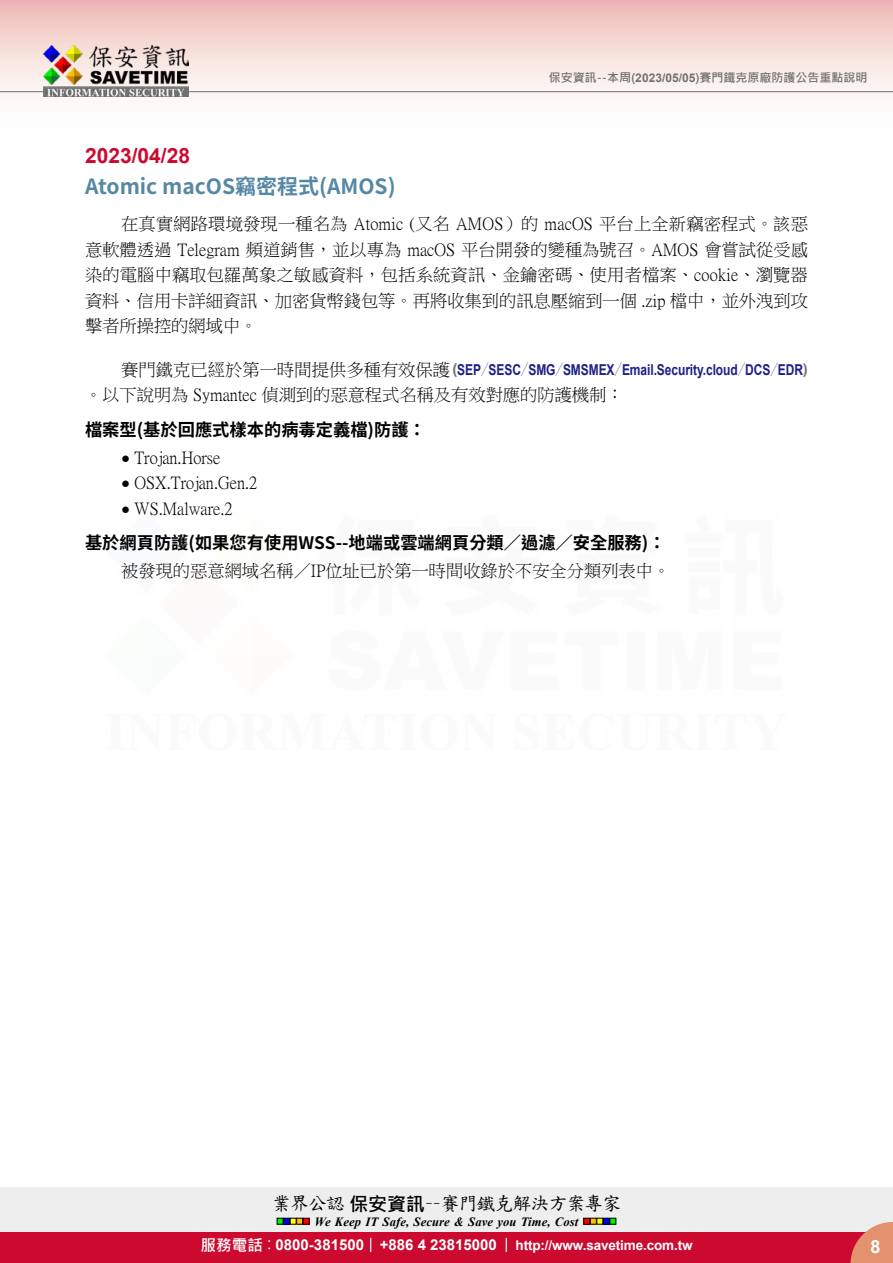
<style>
.page{position:relative;width:893px;height:1263px;background:#fff}
.page>*{position:absolute;margin:0;border:0;box-sizing:border-box;transform-origin:0 0}
.t1{font:700 21px "Source Han Sans TW";color:#5687a5}
.t2{font:700 21px "Arial";color:#cc0a2f}
.t3{font:18.9px "DF Kai Shu SB Estd BF";letter-spacing:-.05em;color:#000}
.t4{font:700 18px "Arial";color:#fff}
.t5{font:17.25px/25.5px "P Ming Li U";color:#000;text-align:justify}
.t6{font:700 17.25px "Source Han Sans TW";color:#000}
.t7{font:700 15px "Arial";letter-spacing:-.005em;color:#1d2088;scale:.8 1}
.t8{font:700 13.5px "Arial";letter-spacing:-.01em;color:#fff}
.t9{font:italic 700 12.6px "Times New Roman";letter-spacing:.005em;color:#000}
.t10{font:700 12px "Microsoft Jheng Hei";color:#727171}
.s1{font-family:"Arial"}
.s2{font-family:"P Ming Li U";font-weight:400;font-size:17.25px;color:#000}
.s3{color:#727171}
.s4{font-family:"Source Han Sans TW";font-weight:800;color:#727171}
.s5{font-family:"Arial";font-size:15px}
.s6{font-family:"Microsoft Jheng Hei";font-weight:700}
.s7{font-family:"Microsoft Jheng Hei";font-size:15.6px}
.s8{font-family:"Microsoft Jheng Hei";font-weight:400;font-size:15.6px}
.s9{font-size:15px}
</style>
<div class="page">
<div style="left:0;top:1187px;width:893px;height:49px;background:#eee"></div>
<svg style="left:277px;top:1218px;width:32px;height:6px"></svg>
<svg style="left:584px;top:1218px;width:32px;height:6px"></svg>
<div style="left:0;top:1232px;width:893px;height:31px;background:#cc0a2f"></div>
<svg style="left:850px;top:1222px;width:43px;height:41px"></svg>
<svg style="left:370px;top:1238px;width:1px;height:14px"></svg>
<svg style="left:506px;top:1238px;width:1px;height:14px"></svg>
<div style="left:0;top:0;width:893px;height:141px;background:linear-gradient(to bottom,#efc0bb,#fff)"></div>
<hr style="left:0;top:91px;width:893px;height:1px;background:#727171">
<img style="left:44px;top:46px;width:145px;height:51px">
<p class="t10" style="left:549px;top:70px;width:320px">保安資訊--本周(<span class="s1">2023/05/05</span>)賽門鐵克原廠防護公告重點說明</p>
<p class="t2" style="left:85px;top:140px;width:107px">2023/04/28</p>
<p class="t1" style="left:85px;top:175px;width:312px">Atomic macOS竊密程式(AMOS)</p>
<p class="t5" style="left:85px;top:211px;width:725px;text-indent:36px">在真實網路環境發現一種名為 Atomic (又名 AMOS）的 macOS 平台上全新竊密程式。該惡意軟體透過 Telegram 頻道銷售，並以專為 macOS 平台開發的變種為號召。AMOS 會嘗試從受感染的電腦中竊取包羅萬象之敏感資料，包括系統資訊、金鑰密碼、使用者檔案、cookie、瀏覽器資料、信用卡詳細資訊、加密貨幣錢包等。再將收集到的訊息壓縮到一個 .zip 檔中，並外洩到攻擊者所操控的網域中。</p>
<p class="t7" style="left:121px;top:359px;width:860px"><span class="s2">賽門鐵克已經於第一時間提供多種有效保護</span><span class="s3">(</span>SEP<span class="s4">／</span>SESC<span class="s4">／</span>SMG<span class="s4">／</span>SMSMEX<span class="s4">／</span>Email.Security.cloud<span class="s4">／</span>DCS<span class="s4">／</span>EDR<span class="s3">)</span></p>
<p class="t5" style="left:85px;top:382px;width:540px">。以下說明為 Symantec 偵測到的惡意程式名稱及有效對應的防護機制：</p>
<p class="t6" style="left:85px;top:420px;width:342px">檔案型(基於回應式樣本的病毒定義檔)防護：</p>
<p class="t5" style="left:121px;top:445px;width:101px"><span class="s5">●</span> Trojan.Horse</p>
<p class="t5" style="left:121px;top:470px;width:138px"><span class="s5">●</span> OSX.Trojan.Gen.2</p>
<p class="t5" style="left:121px;top:496px;width:113px"><span class="s5">●</span> WS.Malware.2</p>
<p class="t6" style="left:85px;top:533px;width:582px">基於網頁防護(如果您有使用WSS--地端或雲端網頁分類／過濾／安全服務)：</p>
<p class="t5" style="left:121px;top:558px;width:551px">被發現的惡意網域名稱／IP位址已於第一時間收錄於不安全分類列表中。</p>
<p class="t3" style="left:272px;top:1194px;width:351px">業界公認<span class="s6">保安資訊</span>－－賽門鐵克解決方案專家</p>
<p class="t9" style="left:315px;top:1212px;width:265px">We Keep IT Safe, Secure &amp; Save you Time, Cost</p>
<p class="t8" style="left:200px;top:1235px;width:494px"><span class="s7">服務電話</span><span class="s8">：</span><span class="s9">0800-381500 +886 4 23815000</span> http://www.savetime.com.tw</p>
<p class="t4" style="left:870px;top:1234px;width:12px">8</p>
</div>
